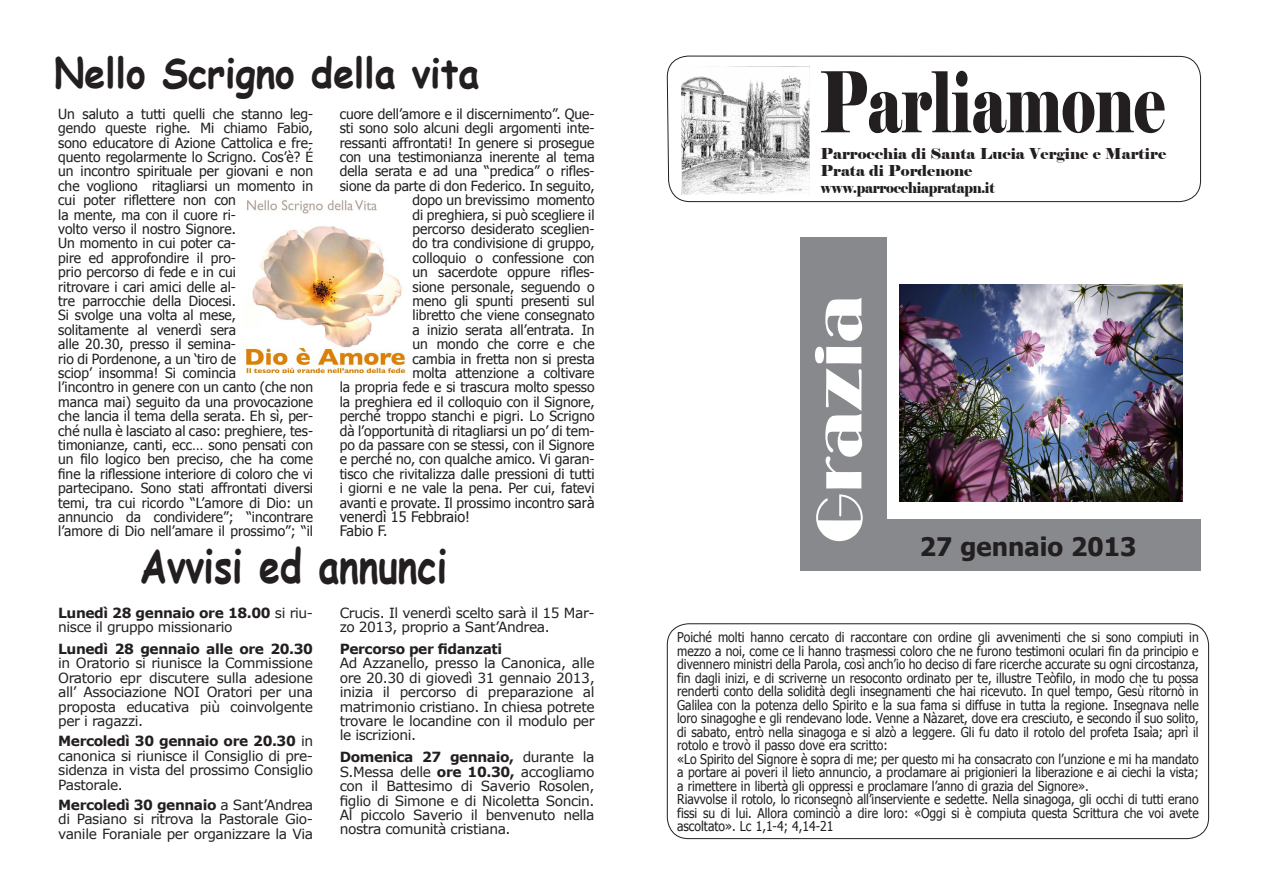
<style>
.page{position:relative;width:1263px;height:893px;background:#fff}
.page>*{position:absolute;margin:0;border:0;box-sizing:border-box;transform-origin:0 0}
.t1{font:83.7px "Elephant";color:#231f20;scale:.71 1}
.t2{font:66px "Broadway";letter-spacing:.01em;color:#fff}
.t3{font:700 46.8px "Comic Sans MS";color:#231f20;scale:.8 1}
.t4{font:700 41.25px "Comic Sans MS";color:#231f20;scale:.91 1}
.t5{font:700 25.5px "Tahoma";color:#231f20}
.t6{font:15px/16.5px "Elephant";color:#231f20}
.t7{font:14.55px/14.4px "Tahoma";color:#231f20}
.t8{font:13.95px/14.4px "Tahoma";color:#231f20}
.t9{font:13.95px/14.4px "Verdana";letter-spacing:-.03em;color:#231f20;text-align:justify}
.t10{font:700 13.95px "Verdana";letter-spacing:-.03em;color:#231f20}
.t11{font:13.5px/13.5px "Tahoma";color:#231f20;scale:.9 1}
.s1{font-size:14.55px}
.s2{font-weight:700}
</style>
<div class="page">
<svg style="left:667px;top:55px;width:534px;height:147px"></svg>
<div style="left:667px;top:623px;width:542px;height:216px;border:1px solid #231f20;border-radius:21px"></div>
<div style="left:800px;top:237px;width:87px;height:334px;background:#87898c"></div>
<div style="left:887px;top:520px;width:313px;height:51px;background:#87898c"></div>
<img style="left:899px;top:285px;width:283px;height:217px">
<img style="left:243px;top:199px;width:163px;height:174px">
<h3 class="t4" style="left:54px;top:43px;width:469px">Nello Scrigno della vita</h3>
<p class="t8" style="left:58px;top:106px;width:256px">Un saluto a tutti quelli che stanno leg&shy;gendo queste righe. Mi chiamo Fabio, sono educatore di Azione Cattolica e fre&shy;quento regolarmente lo Scrigno. Cos’è? É un incontro spirituale per giovani e non che vogliono ritagliarsi un momento in cui poter riflettere non con<br>la mente, ma con il cuore ri-<br>volto verso il nostro Signore.<br>Un momento in cui poter ca-<br>pire ed approfondire il pro-<br>prio percorso di fede e in cui<br>ritrovare i cari amici delle al-<br>tre parrocchie della Diocesi.<br>Si svolge una volta al mese,<br>solitamente al venerdì sera<br>alle 20.30, presso il semina-<br>rio di Pordenone, a un ‘tiro de<br>sciop’ insomma! Si comincia<br>l’incontro in genere con un canto (che non manca mai) seguito da una provocazione che lancia il tema della serata. Eh sì, per&shy;ché nulla è lasciato al caso: preghiere, tes&shy;timonianze, canti, ecc… sono pensati con un filo logico ben preciso, che ha come fine la riflessione interiore di coloro che vi partecipano. Sono stati affrontati diversi temi, tra cui ricordo “L’amore di Dio: un annuncio da condividere”; “incontrare l’amore di Dio nell’amare il prossimo”; “il</p>
<p class="t8" style="left:340px;top:106px;width:256px;text-align:right">cuore dell’amore e il discernimento”. Que&shy;sti sono solo alcuni degli argomenti inte&shy;ressanti affrontati! In genere si prosegue con una testimonianza inerente al tema della serata e ad una “predica” o rifles&shy;sione da parte di don Federico. In seguito, dopo un brevissimo momento<br>di preghiera, si può scegliere il<br>percorso desiderato sceglien-<br>do tra condivisione di gruppo,<br>colloquio o confessione con<br>un sacerdote oppure rifles-<br>sione personale, seguendo o<br>meno gli spunti presenti sul<br>libretto che viene consegnato<br>a inizio serata all’entrata. In<br>un mondo che corre e che<br>cambia in fretta non si presta<br>molta attenzione a coltivare<br>la propria fede e si trascura molto spesso la preghiera ed il colloquio con il Signore, perché troppo stanchi e pigri. Lo Scrigno dà l’opportunità di ritagliarsi un po’ di tem&shy;po da passare con se stessi, con il Signore e perché no, con qualche amico. Vi garan&shy;tisco che rivitalizza dalle pressioni di tutti i giorni e ne vale la pena. Per cui, fatevi avanti e provate. Il prossimo incontro <span class="s1">sarà</span></p>
<p class="t7" style="left:340px;top:509px;width:132px">venerdì 15 Febbraio!<br>Fabio F.</p>
<h3 class="t3" style="left:140px;top:531px;width:386px">Avvisi ed annunci</h3>
<p class="t9" style="left:58px;top:605px;width:256px"><span class="s2">Lunedì 28 gennaio ore 18.00</span> si riu&shy;nisce il gruppo missionario</p>
<p class="t10" style="left:58px;top:639px;width:256px">Lunedì 28 gennaio alle ore 20.30</p>
<p class="t9" style="left:58px;top:656px;width:256px">in Oratorio si riunisce la Commissione Oratorio epr discutere sulla adesione all’ Associazione NOI Oratori per una proposta educativa più coinvolgente per i ragazzi.</p>
<p class="t9" style="left:58px;top:734px;width:256px"><span class="s2">Mercoledì 30 gennaio ore 20.30</span> in canonica si riunisce il Consiglio di pre&shy;sidenza in vista del prossimo Consiglio Pastorale.</p>
<p class="t9" style="left:58px;top:798px;width:256px"><span class="s2">Mercoledì 30 gennaio</span> a Sant’Andrea di Pasiano si ritrova la Pastorale Gio&shy;vanile Foraniale per organizzare la Via</p>
<p class="t9" style="left:340px;top:605px;width:256px">Crucis. Il venerdì scelto sarà il 15 Mar&shy;zo 2013, proprio a Sant’Andrea.</p>
<p class="t10" style="left:340px;top:639px;width:164px">Percorso per fidanzati</p>
<p class="t9" style="left:340px;top:656px;width:256px">Ad Azzanello, presso la Canonica, alle ore 20.30 di giovedì 31 gennaio 2013, inizia il percorso di preparazione al matrimonio cristiano. In chiesa potrete trovare le locandine con il modulo per le iscrizioni.</p>
<p class="t9" style="left:340px;top:750px;width:256px"><span class="s2">Domenica 27 gennaio,</span> durante la S.Messa delle <span class="s2">ore 10.30,</span> accogliamo con il Battesimo di Saverio Rosolen, figlio di Simone e di Nicoletta Soncin.<br>Al piccolo Saverio il benvenuto nella nostra comunità cristiana.</p>
<h1 class="t1" style="left:819px;top:50px;width:488px">Parliamone</h1>
<p class="t6" style="left:820px;top:146px;width:347px">Parrocchia di Santa Lucia Vergine e Martire<br>Prata di Pordenone<br>www.parrocchiapratapn.it</p>
<h2 class="t2" style="left:801px;top:543px;width:249px;rotate:-90deg">Grazia</h2>
<h3 class="t5" style="left:920px;top:529px;width:218px">27 gennaio 2013</h3>
<p class="t11" style="left:677px;top:630px;width:581px">Poiché molti hanno cercato di raccontare con ordine gli avvenimenti che si sono compiuti in mezzo a noi, come ce li hanno trasmessi coloro che ne furono testimoni oculari fin da principio e divennero ministri della Parola, così anch’io ho deciso di fare ricerche accurate su ogni circostanza, fin dagli inizi, e di scriverne un resoconto ordinato per te, illustre Teòfilo, in modo che tu possa renderti conto della solidità degli insegnamenti che hai ricevuto. In quel tempo, Gesù ritornò in Galilea con la potenza dello Spirito e la sua fama si diffuse in tutta la regione. Insegnava nelle loro sinagoghe e gli rendevano lode. Venne a Nàzaret, dove era cresciuto, e secondo il suo solito, di sabato, entrò nella sinagoga e si alzò a leggere. Gli fu dato il rotolo del profeta Isaìa; aprì il rotolo e trovò il passo dove era scritto:<br>«Lo Spirito del Signore è sopra di me; per questo mi ha consacrato con l’unzione e mi ha mandato a portare ai poveri il lieto annuncio, a proclamare ai prigionieri la liberazione e ai ciechi la vista; a rimettere in libertà gli oppressi e proclamare l’anno di grazia del Signore».<br>Riavvolse il rotolo, lo riconsegnò all’inserviente e sedette. Nella sinagoga, gli occhi di tutti erano fissi su di lui. Allora cominciò a dire loro: «Oggi si è compiuta questa Scrittura che voi avete ascoltato». Lc 1,1-4; 4,14-21</p>
</div>
